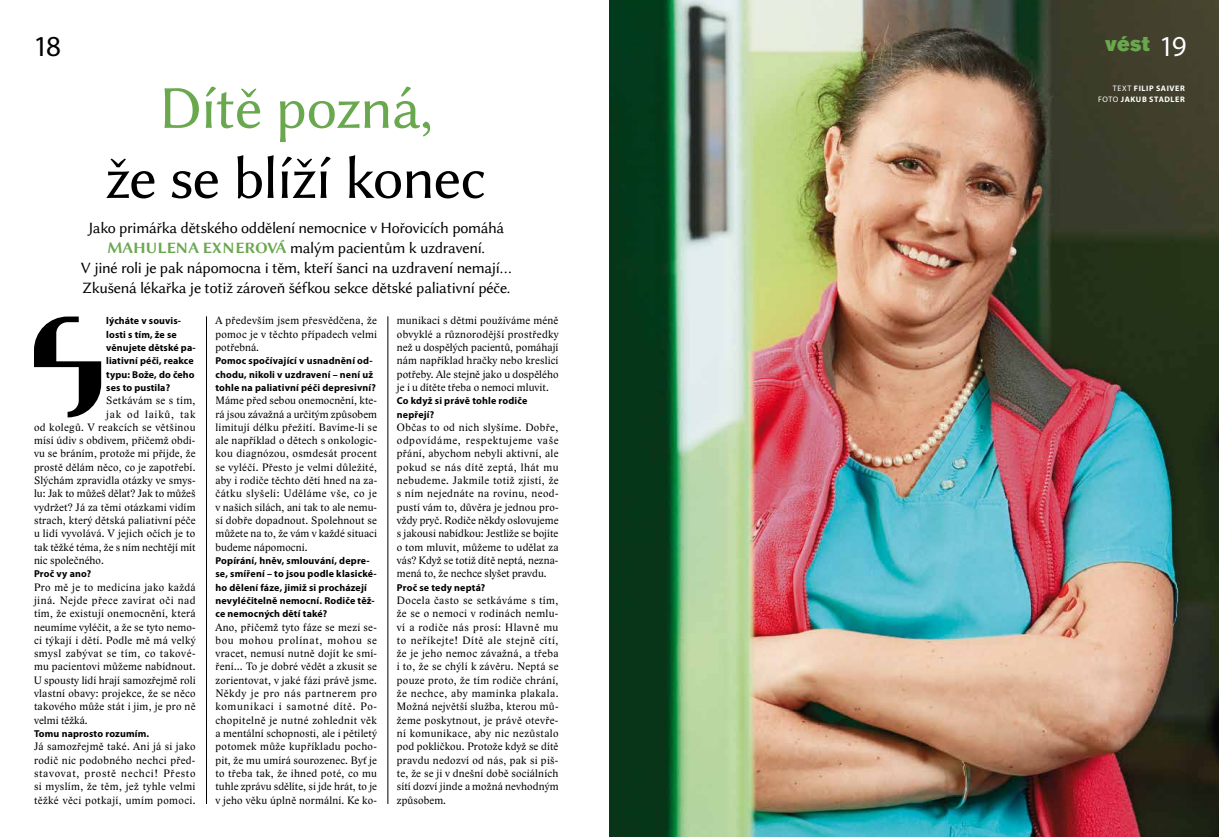
<style>
.page{position:relative;width:1219px;height:837px;background:#fff}
.page>*{position:absolute;margin:0;border:0;box-sizing:border-box;transform-origin:0 0}
.t1{font:131.2px "TT Fast Girls A Cup";color:#000}
.t2{font:61px "Lin Biolinum";letter-spacing:-.02em;color:#000}
.t3{font:61px "Lin Biolinum";letter-spacing:-.02em;color:#6aa84f}
.t4{font:29px "Myriad Pro";color:#000}
.t5{font:21px "Akzidenz Grotesk BECE Super";color:#6aa84f}
.t6{font:16px/20px "Lin Biolinum";letter-spacing:-.02em;color:#000;text-align:center}
.t7{font:11px/13.3px "Lido STF";letter-spacing:.02em;color:#000;text-align:justify}
.t8{font:11px "Lido STF";letter-spacing:.08em;color:#000}
.t9{font:700 10px/13.3px "Myriad Pro";letter-spacing:.015em;color:#000}
.t10{font:700 8px/11px "Myriad Pro";letter-spacing:.07em;color:#fff;text-align:right}
.s1{font-family:"Lin Biolinum B";color:#6aa84f}
.s2{font-family:"Myriad Pro";font-size:29px;color:#000}
.s3{font-weight:400}
</style>
<div class="page">
<img style="left:609px;top:0;width:610px;height:836px">
<hr style="left:206px;top:316px;width:1px;height:487px;background:#000">
<hr style="left:388px;top:316px;width:1px;height:487px;background:#000">
<h3 class="t4" style="left:33px;top:28px;width:29px">18</h3>
<h2 class="t3" style="left:159px;top:73px;width:276px">Dítě pozná,</h2>
<h2 class="t2" style="left:105px;top:143px;width:383px">že se blíží konec</h2>
<p class="t6" style="left:81px;top:218px;width:432px">Jako primářka dětského oddělení nemocnice v Hořovicích pomáhá <span class="s1">MAHULENA EXNEROVÁ</span> malým pacientům k uzdravení.<br>V jiné roli je pak nápomocna i těm, kteří šanci na uzdravení nemají… Zkušená lékařka je totiž zároveň šéfkou sekce dětské paliativní péče.</p>
<h1 class="t1" style="left:32px;top:280px;width:74px">S</h1>
<p class="t9" style="left:106px;top:314px;width:91px">lýcháte v souvis&shy;losti s tím, že se věnujete dětské pa&shy;liativní péči, reakce typu: Bože, do čeho ses to pustila?</p>
<p class="t7" style="left:106px;top:394px;width:91px">Setkávám se s tím,</p>
<p class="t8" style="left:106px;top:407px;width:91px">jak od laiků, tak</p>
<p class="t7" style="left:34px;top:420px;width:163px">od kolegů. V reakcích se většinou</p>
<p class="t7" style="left:34px;top:434px;width:163px">mísí údiv s obdivem, přičemž obdi-</p>
<p class="t7" style="left:34px;top:447px;width:163px">vu se bráním, protože mi přijde, že</p>
<p class="t7" style="left:34px;top:460px;width:163px">prostě dělám něco, co je zapotřebí.</p>
<p class="t7" style="left:34px;top:473px;width:163px">Slýchám zpravidla otázky ve smys-</p>
<p class="t7" style="left:34px;top:487px;width:163px">lu: Jak to můžeš dělat? Jak to můžeš</p>
<p class="t7" style="left:34px;top:500px;width:163px">vydržet? Já za těmi otázkami vidím</p>
<p class="t7" style="left:34px;top:513px;width:163px">strach, který dětská paliativní péče</p>
<p class="t7" style="left:34px;top:527px;width:163px">u lidí vyvolává. V jejich očích je to</p>
<p class="t7" style="left:34px;top:540px;width:163px">tak těžké téma, že s ním nechtějí mít</p>
<p class="t7" style="left:34px;top:553px;width:71px">nic společného.</p>
<p class="t9" style="left:34px;top:567px;width:59px">Proč vy ano?</p>
<p class="t7" style="left:34px;top:580px;width:163px">Pro mě je to medicína jako každá jiná. Nejde přece zavírat oči nad tím, že existují onemocnění, která neumíme vyléčit, a že se tyto nemo&shy;ci týkají i dětí. Podle mě má velký smysl zabývat se tím, co takové&shy;mu pacientovi můžeme nabídnout.<br>U spousty lidí hrají samozřejmě roli vlastní obavy: projekce, že se něco takového může stát i jim, je pro ně velmi těžká.</p>
<p class="t9" style="left:34px;top:726px;width:117px">Tomu naprosto rozumím.</p>
<p class="t7" style="left:34px;top:739px;width:163px">Já samozřejmě také. Ani já si jako rodič nic podobného nechci před&shy;stavovat, prostě nechci! Přesto si myslím, že těm, jež tyhle velmi těžké věci potkají, umím pomoci.</p>
<p class="t7" style="left:215px;top:314px;width:163px">A především jsem přesvědčena, že pomoc je v těchto případech velmi potřebná.</p>
<p class="t9" style="left:215px;top:354px;width:162px">Pomoc spočívající v usnadnění od&shy;chodu, nikoli v uzdravení – není už tohle na paliativní péči depresivní?</p>
<p class="t7" style="left:215px;top:394px;width:163px">Máme před sebou onemocnění, kte&shy;rá jsou závažná a určitým způsobem limitují délku přežití. Bavíme-li se ale například o dětech s onkologic&shy;kou diagnózou, osmdesát procent se vyléčí. Přesto je velmi důležité, aby i rodiče těchto dětí hned na za&shy;čátku slyšeli: Uděláme vše, co je v našich silách, ani tak to ale nemu&shy;sí dobře dopadnout. Spolehnout se můžete na to, že vám v každé situaci budeme nápomocni.</p>
<p class="t9" style="left:215px;top:554px;width:163px">Popírání, hněv, smlouvání, depre&shy;se, smíření – to jsou podle klasické&shy;ho dělení fáze, jimiž si procházejí nevyléčitelně nemocní. Rodiče těž&shy;ce nemocných dětí také?</p>
<p class="t7" style="left:215px;top:620px;width:163px">Ano, přičemž tyto fáze se mezi se&shy;bou mohou prolínat, mohou se vracet, nemusí nutně dojít ke smí&shy;ření… To je dobré vědět a zkusit se zorientovat, v jaké fázi právě jsme.<br>Někdy je pro nás partnerem pro komunikaci i samotné dítě. Po&shy;chopitelně je nutné zohlednit věk a mentální schopnosti, ale i pětiletý potomek může kupříkladu pocho&shy;pit, že mu umírá sourozenec. Byť je to třeba tak, že ihned poté, co mu tuhle zprávu sdělíte, si jde hrát, to je v jeho věku úplně normální. Ke ko-</p>
<p class="t7" style="left:397px;top:314px;width:163px">munikaci s dětmi používáme méně obvyklé a různorodější prostředky než u dospělých pacientů, pomáhají nám například hračky nebo kreslicí potřeby. Ale stejně jako u dospělého je i u dítěte třeba o nemoci mluvit.</p>
<p class="t9" style="left:397px;top:394px;width:132px">Co když si právě tohle rodiče nepřejí?</p>
<p class="t7" style="left:397px;top:420px;width:163px">Občas to od nich slyšíme. Dobře, odpovídáme, respektujeme vaše přání, abychom nebyli aktivní, ale pokud se nás dítě zeptá, lhát mu nebudeme. Jakmile totiž zjistí, že s ním nejednáte na rovinu, neod&shy;pustí vám to, důvěra je jednou pro&shy;vždy pryč. Rodiče někdy oslovujeme s jakousi nabídkou: Jestliže se bojíte o tom mluvit, můžeme to udělat za vás? Když se totiž dítě neptá, nezna&shy;mená to, že nechce slyšet pravdu.</p>
<p class="t9" style="left:397px;top:580px;width:90px">Proč se tedy neptá?</p>
<p class="t7" style="left:397px;top:593px;width:163px">Docela často se setkáváme s tím, že se o nemoci v rodinách nemlu&shy;ví a rodiče nás prosí: Hlavně mu to neříkejte! Dítě ale stejně cítí, že je jeho nemoc závažná, a třeba i to, že se chýlí k závěru. Neptá se pouze proto, že tím rodiče chrání, že nechce, aby maminka plakala.<br>Možná největší služba, kterou mů&shy;žeme poskytnout, je právě otevře&shy;ní komunikace, aby nic nezůstalo pod pokličkou. Protože když se dítě pravdu nedozví od nás, pak si piš&shy;te, že se ji v dnešní době sociálních sítí dozví jinde a možná nevhodným způsobem.</p>
<h3 class="t5" style="left:1105px;top:32px;width:83px">vést <span class="s2">19</span></h3>
<p class="t10" style="left:1098px;top:83px;width:88px"><span class="s3">TEXT</span> FILIP SAIVER<br><span class="s3">FOTO</span> JAKUB STADLER</p>
</div>
